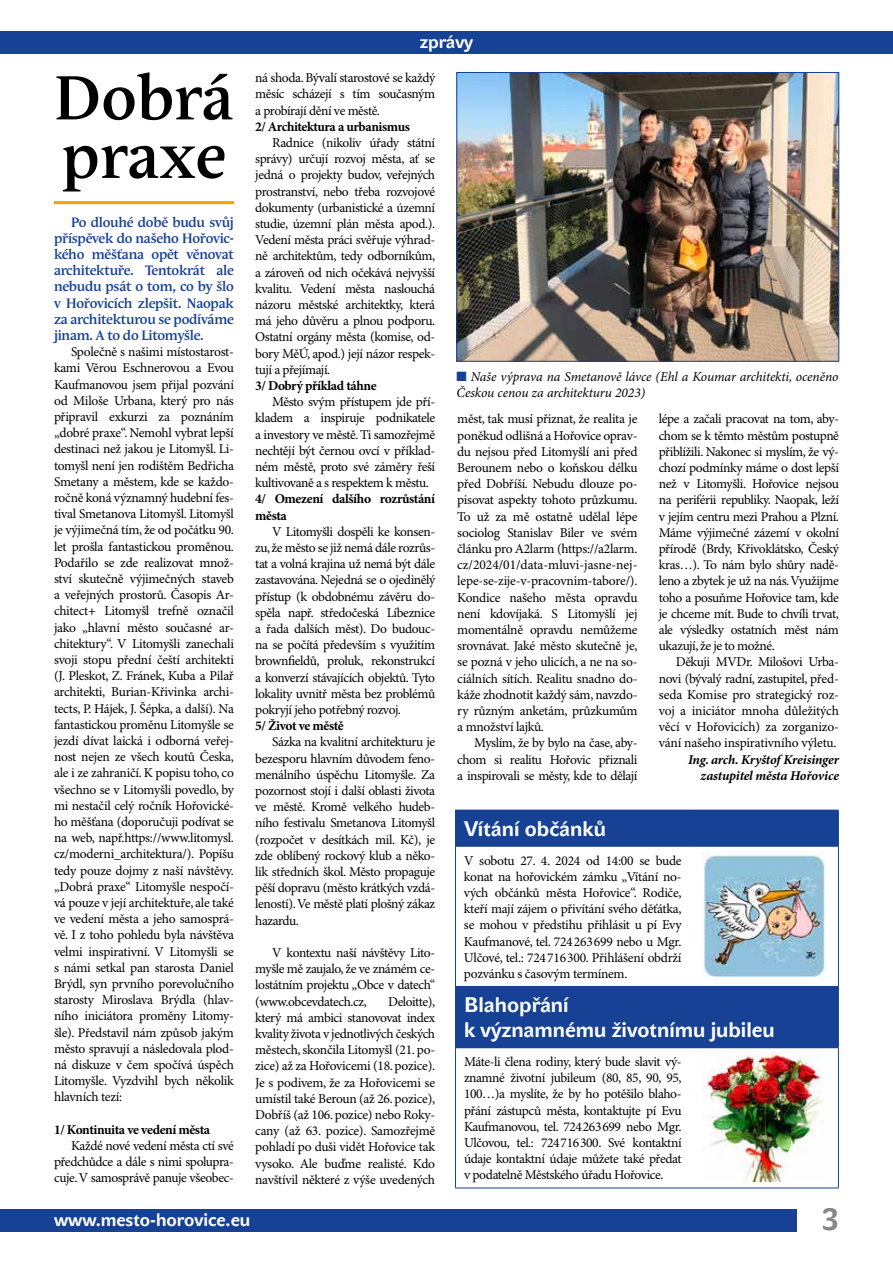
<style>
.page{position:relative;width:893px;height:1263px;background:#fff}
.page>*{position:absolute;margin:0;border:0;box-sizing:border-box;transform-origin:0 0}
.t1{font:700 61.5px/58.5px "Andulka Book Pro";color:#000}
.t2{font:700 30px "Abc Green";color:#878787}
.t3{font:700 21px/25.2px "Abc Green";color:#fff}
.t4{font:700 18px "Abc Green";color:#fff}
.t5{font:13.5px/16.2px "Minion Pro";letter-spacing:-.03em;color:#000;text-align:justify}
.t6{font:700 13.5px/16.2px "Andulka Book Pro";letter-spacing:-.02em;color:#164194;text-align:justify}
.t7{font:700 13.5px/16.2px "Minion Pro";letter-spacing:-.03em;color:#000}
.t8{font:italic 13.5px/16.2px "Minion Pro";letter-spacing:-.01em;color:#000}
.t9{font:italic 700 13.5px/16.2px "Minion Pro";letter-spacing:-.015em;color:#000;text-align:right}
.s1{color:#164194}
</style>
<div class="page">
<div style="left:0;top:31px;width:893px;height:22px;background:#164194"></div>
<div style="left:0;top:1209px;width:796px;height:22px;background:#164194"></div>
<img style="left:459px;top:74px;width:378px;height:285px">
<div style="left:457px;top:72px;width:382px;height:289px;border:1px solid #164194"></div>
<hr style="left:54px;top:201px;width:180px;height:3px;background:#f6a200">
<div style="left:455px;top:810px;width:383px;height:36px;background:#164194"></div>
<svg style="left:456px;top:847px;width:382px;height:340px"></svg>
<div style="left:455px;top:986px;width:383px;height:62px;background:#164194"></div>
<hr style="left:838px;top:810px;width:1px;height:36px;background:#164194">
<hr style="left:455px;top:846px;width:235px;height:1px;background:#164194">
<hr style="left:455px;top:846px;width:1px;height:140px;background:#164194">
<hr style="left:690px;top:846px;width:149px;height:1px;background:#164194">
<hr style="left:838px;top:846px;width:1px;height:140px;background:#164194">
<hr style="left:690px;top:986px;width:149px;height:1px;background:#164194">
<hr style="left:838px;top:987px;width:1px;height:60px;background:#164194">
<hr style="left:455px;top:1048px;width:1px;height:139px;background:#164194">
<hr style="left:690px;top:1047px;width:149px;height:1px;background:#164194">
<hr style="left:838px;top:1048px;width:1px;height:139px;background:#164194">
<hr style="left:455px;top:1187px;width:235px;height:1px;background:#164194">
<hr style="left:690px;top:1187px;width:149px;height:1px;background:#164194">
<img style="left:702px;top:852px;width:125px;height:125px">
<img style="left:702px;top:1052px;width:125px;height:130px">
<h1 class="t1" style="left:54px;top:69px;width:181px">Dobrá praxe</h1>
<p class="t6" style="left:54px;top:214px;width:181px;text-indent:17px">Po dlouhé době budu svůj příspěvek do našeho Hořovic&shy;kého měšťana opět věnovat architektuře. Tentokrát ale nebudu psát o tom, co by šlo v Hořovicích zlepšit. Naopak za architekturou se podíváme jinam. A to do Litomyšle.</p>
<p class="t5" style="left:54px;top:344px;width:181px;text-indent:17px">Společně s našimi místostarost&shy;kami Věrou Eschnerovou a Evou Kaufmanovou jsem přijal pozvání od Miloše Urbana, který pro nás připravil exkurzi za poznáním „dobré praxe“. Nemohl vybrat lepší destinaci než jakou je Litomyšl. Li&shy;tomyšl není jen rodištěm Bedřicha Smetany a městem, kde se každo&shy;ročně koná významný hudební fes&shy;tival Smetanova Litomyšl. Litomyšl je výjimečná tím, že od počátku 90. let prošla fantastickou proměnou.<br>Podařilo se zde realizovat množ&shy;ství skutečně výjimečných staveb a veřejných prostorů. Časopis Ar&shy;chitect+ Litomyšl trefně označil jako „hlavní město současné ar&shy;chitektury“. V Litomyšli zanechali svoji stopu přední čeští architekti (J. Pleskot, Z. Fránek, Kuba a Pilař architekti, Burian-Křivinka archi&shy;tects, P. Hájek, J. Šépka, a další). Na fantastickou proměnu Litomyšle se jezdí dívat laická i odborná veřej&shy;nost nejen ze všech koutů Česka, ale i ze zahraničí. K popisu toho, co všechno se v Litomyšli povedlo, by mi nestačil celý ročník Hořovické&shy;ho měšťana (doporučuji podívat se na web, např.https://www.litomysl. cz/moderni_architektura/). Popíšu tedy pouze dojmy z naší návštěvy. „Dobrá praxe“ Litomyšle nespočí&shy;vá pouze v její architektuře, ale také ve vedení města a jeho samosprá&shy;vě. I z toho pohledu byla návštěva velmi inspirativní. V Litomyšli se s námi setkal pan starosta Daniel Brýdl, syn prvního porevolučního starosty Miroslava Brýdla (hlav&shy;ního iniciátora proměny Litomy&shy;šle). Představil nám způsob jakým město spravují a následovala plod&shy;ná diskuze v čem spočívá úspěch Litomyšle. Vyzdvihl bych několik hlavních tezí:</p>
<p class="t7" style="left:54px;top:1122px;width:158px">1/ Kontinuita ve vedení města</p>
<p class="t5" style="left:54px;top:1138px;width:181px;text-indent:17px">Každé nové vedení města ctí své předchůdce a dále s nimi spolupra&shy;cuje. V samosprávě panuje všeobec-</p>
<h3 class="t4" style="left:420px;top:31px;width:55px">zprávy</h3>
<p class="t5" style="left:255px;top:70px;width:181px">ná shoda. Bývalí starostové se každý měsíc scházejí s tím současným a probírají dění ve městě.</p>
<p class="t7" style="left:255px;top:119px;width:156px">2/ Architektura a urbanismus</p>
<p class="t5" style="left:255px;top:135px;width:181px;text-indent:17px">Radnice (nikoliv úřady státní správy) určují rozvoj města, ať se jedná o projekty budov, veřejných prostranství, nebo třeba rozvojové dokumenty (urbanistické a územní studie, územní plán města apod.).<br>Vedení města práci svěřuje výhrad&shy;ně architektům, tedy odborníkům, a zároveň od nich očekává nejvyšší kvalitu. Vedení města naslouchá názoru městské architektky, která má jeho důvěru a plnou podporu.<br>Ostatní orgány města (komise, od&shy;bory MěÚ, apod.) její názor respek&shy;tují a přejímají.</p>
<p class="t7" style="left:255px;top:378px;width:123px">3/ Dobrý příklad táhne</p>
<p class="t5" style="left:255px;top:394px;width:181px;text-indent:17px">Město svým přístupem jde pří&shy;kladem a inspiruje podnikatele a investory ve městě. Ti samozřejmě nechtějí být černou ovcí v příklad&shy;ném městě, proto své záměry řeší kultivovaně a s respektem k městu.</p>
<p class="t7" style="left:255px;top:491px;width:181px">4/ Omezení dalšího rozrůstání města</p>
<p class="t5" style="left:255px;top:524px;width:181px;text-indent:17px">V Litomyšli dospěli ke konsen&shy;zu, že město se již nemá dále rozrůs&shy;tat a volná krajina už nemá být dále zastavována. Nejedná se o ojedinělý přístup (k obdobnému závěru do&shy;spěla např. středočeská Líbeznice a řada dalších měst). Do budouc&shy;na se počítá především s využitím brownfieldů, proluk, rekonstrukcí a konverzí stávajících objektů. Tyto lokality uvnitř města bez problémů pokryjí jeho potřebný rozvoj.</p>
<p class="t7" style="left:255px;top:718px;width:90px">5/ Život ve městě</p>
<p class="t5" style="left:255px;top:734px;width:181px;text-indent:17px">Sázka na kvalitní architekturu je bezesporu hlavním důvodem feno&shy;menálního úspěchu Litomyšle. Za pozornost stojí i další oblasti života ve městě. Kromě velkého hudeb&shy;ního festivalu Smetanova Litomyšl (rozpočet v desítkách mil. Kč), je zde oblíbený rockový klub a něko&shy;lik středních škol. Město propaguje pěší dopravu (město krátkých vzdá&shy;leností). Ve městě platí plošný zákaz hazardu.</p>
<p class="t5" style="left:255px;top:945px;width:181px;text-indent:17px">V kontextu naší návštěvy Lito&shy;myšle mě zaujalo, že ve známém ce&shy;lostátním projektu „Obce v datech“ (www.obcevdatech.cz,</p>
<p class="t5" style="left:255px;top:994px;width:181px;text-indent:133px">Deloitte), který má ambici stanovovat index kvality života v jednotlivých českých městech, skončila Litomyšl (21. po&shy;zice) až za Hořovicemi (18. pozice).<br>Je s podivem, že za Hořovicemi se umístil také Beroun (až 26. pozice), Dobříš (až 106. pozice) nebo Roky&shy;cany (až 63. pozice). Samozřejmě pohladí po duši vidět Hořovice tak vysoko. Ale buďme realisté. Kdo navštívil některé z výše uvedených</p>
<p class="t8" style="left:457px;top:369px;width:383px"><span class="s1">■</span> Naše výprava na Smetanově lávce (Ehl a Koumar architekti, oceněno<br>Českou cenou za architekturu 2023)</p>
<p class="t5" style="left:457px;top:411px;width:182px">měst, tak musí přiznat, že realita je poněkud odlišná a Hořovice oprav&shy;du nejsou před Litomyšlí ani před Berounem nebo o koňskou délku před Dobříší. Nebudu dlouze po&shy;pisovat aspekty tohoto průzkumu.<br>To už za mě ostatně udělal lépe sociolog Stanislav Biler ve svém článku pro A2larm (https://a2larm. cz/2024/01/data-mluvi-jasne-nej&shy;lepe-se-zije-v-pracovnim-tabore/).<br>Kondice našeho města opravdu není kdovíjaká. S Litomyšlí jej momentálně opravdu nemůžeme srovnávat. Jaké město skutečně je, se pozná v jeho ulicích, a ne na so&shy;ciálních sítích. Realitu snadno do&shy;káže zhodnotit každý sám, navzdo&shy;ry různým anketám, průzkumům a množství lajků.</p>
<p class="t5" style="left:457px;top:735px;width:182px;text-indent:17px">Myslím, že by bylo na čase, aby&shy;chom si realitu Hořovic přiznali a inspirovali se městy, kde to dělají</p>
<p class="t5" style="left:659px;top:411px;width:182px">lépe a začali pracovat na tom, aby&shy;chom se k těmto městům postupně přiblížili. Nakonec si myslím, že vý&shy;chozí podmínky máme o dost lepší než v Litomyšli. Hořovice nejsou na periférii republiky. Naopak, leží v jejím centru mezi Prahou a Plzní.<br>Máme výjimečné zázemí v okolní přírodě (Brdy, Křivoklátsko, Český kras…). To nám bylo shůry nadě&shy;leno a zbytek je už na nás. Využijme toho a posuňme Hořovice tam, kde je chceme mít. Bude to chvíli trvat, ale výsledky ostatních měst nám ukazují, že je to možné.</p>
<p class="t5" style="left:659px;top:654px;width:182px;text-indent:17px">Děkuji MVDr. Milošovi Urba&shy;novi (bývalý radní, zastupitel, před&shy;seda Komise pro strategický roz&shy;voj a iniciátor mnoha důležitých věcí v Hořovicích) za zorganizo&shy;vání našeho inspirativního výletu.</p>
<p class="t9" style="left:688px;top:752px;width:152px">Ing. arch. Kryštof Kreisinger zastupitel města Hořovice</p>
<h3 class="t3" style="left:464px;top:816px;width:144px">Vítání občánků</h3>
<p class="t5" style="left:464px;top:853px;width:219px">V sobotu 27. 4. 2024 od 14:00 se bude konat na hořovickém zámku „Vítání no&shy;vých občánků města Hořovice“. Rodiče, kteří mají zájem o přivítání svého děťátka, se mohou v předstihu přihlásit u pí Evy Kaufmanové, tel. 724263699 nebo u Mgr.<br>Ulčové, tel.: 724716300. Přihlášení obdrží pozvánku s časovým termínem.</p>
<h3 class="t3" style="left:464px;top:992px;width:312px">Blahopřání<br>k významnému životnímu jubileu</h3>
<p class="t5" style="left:464px;top:1054px;width:219px">Máte-li člena rodiny, který bude slavit vý&shy;znamné životní jubileum (80, 85, 90, 95, 100…)a myslíte, že by ho potěšilo blaho&shy;přání zástupců města, kontaktujte pí Evu Kaufmanovou, tel. 724263699 nebo Mgr.<br>Ulčovou, tel.: 724716300. Své kontaktní údaje kontaktní údaje můžete také předat v podatelně Městského úřadu Hořovice.</p>
<h3 class="t4" style="left:54px;top:1209px;width:198px">www.mesto-horovice.eu</h3>
<h2 class="t2" style="left:822px;top:1202px;width:19px">3</h2>
</div>
